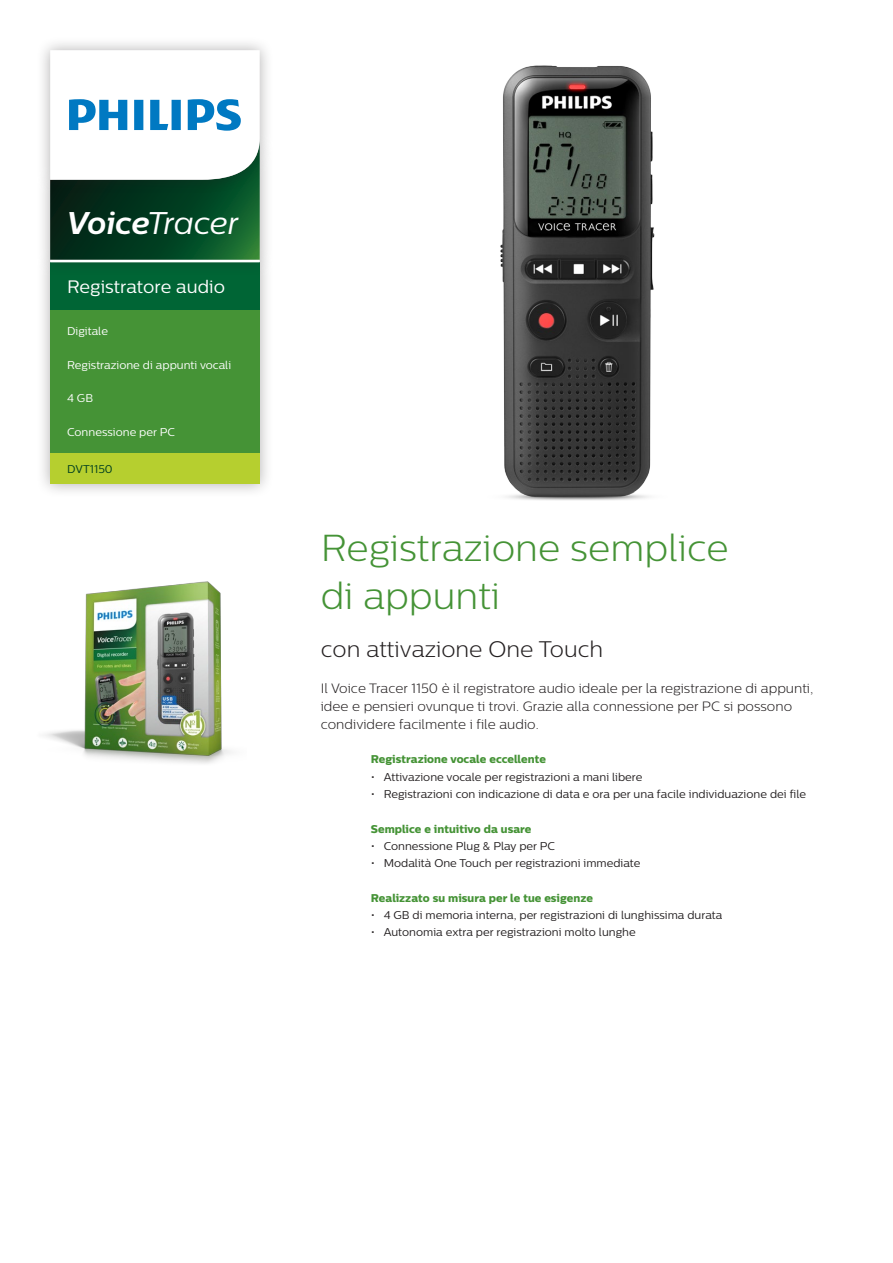
<style>
.page{position:relative;width:893px;height:1263px;background:#fff}
.page>*{position:absolute;margin:0;border:0;box-sizing:border-box;transform-origin:0 0}
.Textblock_header{font:300 37.5px/48px "Centrale Sans";color:#459336}
.Family_name_VoiceTra{font:italic 31.35px "Centrale Sans";letter-spacing:-.015em;color:#fff}
.Subheader{font:300 22.5px "Centrale Sans";color:#231f20}
.Descriptor_2_lines{font:18px "Centrale Sans";color:#fff}
.Textblock{font:300 13.5px/18px "Centrale Sans";color:#231f20}
.t1{font:11.25px "Centrale Sans";color:#231f20}
.Key_benefit_area_nam{font:11.25px "Centrale Sans X Bold";color:#459336}
.t2{font:11.25px "Centrale Sans";color:#fff}
.t3{font:11.25px "Centrale Sans";color:#003e20}
.s1{font-weight:700}
</style>
<div class="page">
<img style="left:45px;top:581px;width:186px;height:183px">
<img style="left:500px;top:65px;width:155px;height:435px">
<div style="left:36px;top:248px;width:238px;height:250px;background:#231f20;opacity:.35"></div>
<div style="left:50px;top:262px;width:210px;height:48px;background:#006535"></div>
<div style="left:50px;top:310px;width:210px;height:143px;background:#459336"></div>
<div style="left:50px;top:453px;width:210px;height:31px;background:#b6cf2f"></div>
<div style="left:36px;top:130px;width:238px;height:146px;background:#231f20;opacity:.35"></div>
<hr style="left:50px;top:260px;width:210px;height:2px;background:#fff">
<div style="left:36px;top:36px;width:238px;height:158px;background:#231f20;opacity:.35"></div>
<svg style="left:50px;top:50px;width:210px;height:210px"></svg>
<p class="Family_name_VoiceTra" style="left:67px;top:205px;width:173px"><span class="s1">Voice</span>Tracer</p>
<p class="Descriptor_2_lines" style="left:67px;top:276px;width:159px">Registratore audio</p>
<p class="t2" style="left:67px;top:325px;width:42px">Digitale</p>
<p class="t2" style="left:67px;top:358px;width:166px">Registrazione di appunti vocali</p>
<p class="t2" style="left:67px;top:392px;width:27px">4 GB</p>
<p class="t2" style="left:67px;top:425px;width:109px">Connessione per PC</p>
<p class="t3" style="left:67px;top:462px;width:47px">DVT1150</p>
<p class="Textblock_header" style="left:321px;top:523px;width:409px">Registrazione semplice di appunti</p>
<p class="Subheader" style="left:321px;top:636px;width:284px">con attivazione One Touch</p>
<p class="Textblock" style="left:321px;top:679px;width:494px">Il Voice Tracer 1150 è il registratore audio ideale per la registrazione di appunti, idee e pensieri ovunque ti trovi. Grazie alla connessione per PC si possono condividere facilmente i file audio.</p>
<p class="Key_benefit_area_nam" style="left:371px;top:752px;width:176px">Registrazione vocale eccellente</p>
<p class="t1" style="left:371px;top:770px;width:273px">• Attivazione vocale per registrazioni a mani libere</p>
<p class="t1" style="left:371px;top:787px;width:437px">• Registrazioni con indicazione di data e ora per una facile individuazione dei file</p>
<p class="Key_benefit_area_nam" style="left:371px;top:821px;width:162px">Semplice e intuitivo da usare</p>
<p class="t1" style="left:371px;top:839px;width:186px">• Connessione Plug &amp; Play per PC</p>
<p class="t1" style="left:371px;top:856px;width:271px">• Modalità One Touch per registrazioni immediate</p>
<p class="Key_benefit_area_nam" style="left:371px;top:890px;width:224px">Realizzato su misura per le tue esigenze</p>
<p class="t1" style="left:371px;top:908px;width:353px">• 4 GB di memoria interna, per registrazioni di lunghissima durata</p>
<p class="t1" style="left:371px;top:925px;width:266px">• Autonomia extra per registrazioni molto lunghe</p>
</div>
